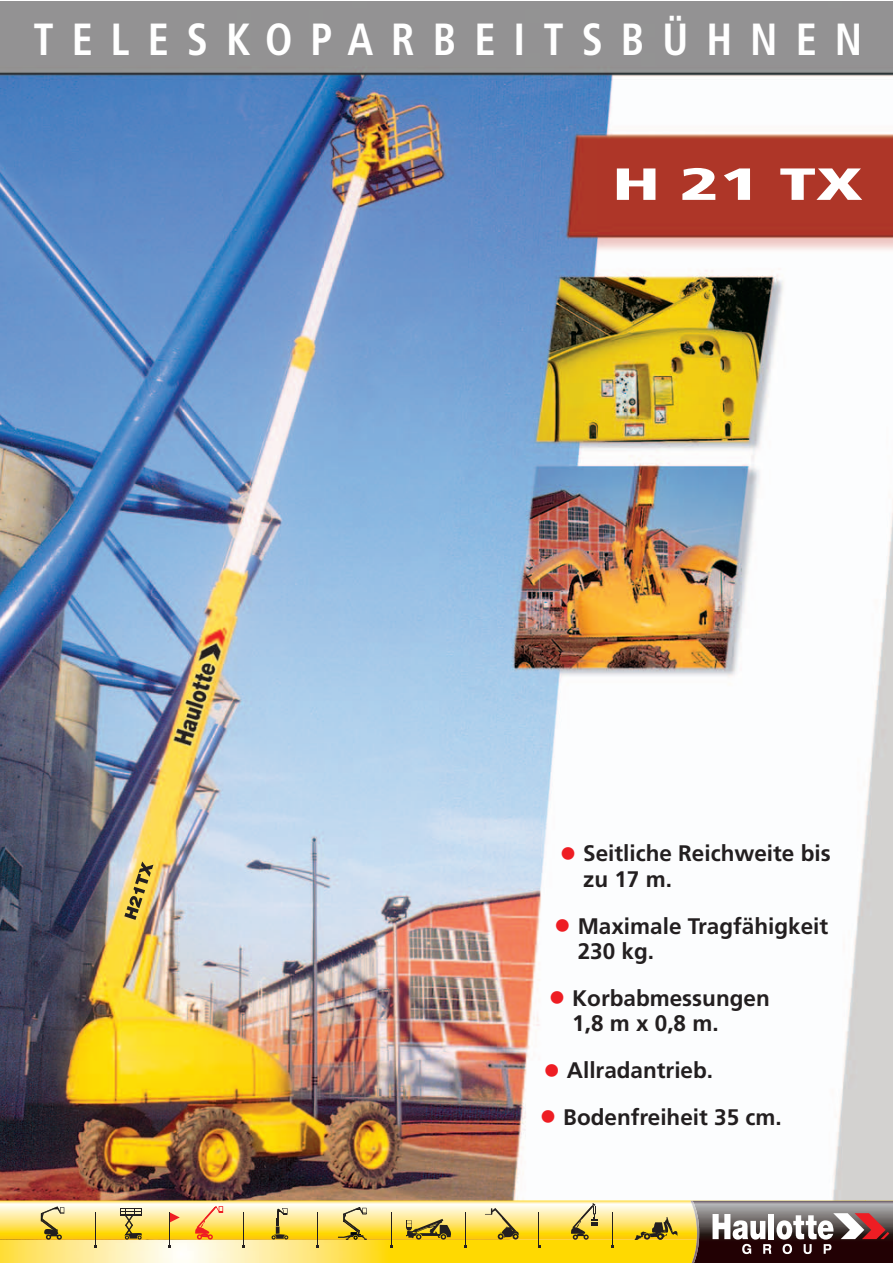
<style>
.page{position:relative;width:893px;height:1263px;background:#fff}
.page>*{position:absolute;margin:0;border:0;box-sizing:border-box;transform-origin:0 0}
.t1{font:700 condensed 45px "Frutiger";letter-spacing:.425em;color:#fff;scale:.94 1}
.t2{font:900 45px "Frutiger";color:#fff;scale:1.45 1}
.t3{font:700 22.5px/25.5px "Frutiger";color:#231f20}
.s1{font-weight:400;font-stretch:condensed;font-size:36px;color:#ee1d23}
</style>
<div class="page">
<img style="left:0;top:1px;width:893px;height:1199px">
<img style="left:124px;top:861px;width:29px;height:59px">
<img style="left:0;top:1239px;width:690px;height:24px">
<img style="left:0;top:1200px;width:893px;height:39px">
<hr style="left:96px;top:1212px;width:1px;height:34px;background:#231f20">
<hr style="left:169px;top:1212px;width:1px;height:34px;background:#231f20">
<hr style="left:243px;top:1212px;width:1px;height:34px;background:#231f20">
<hr style="left:317px;top:1212px;width:1px;height:34px;background:#231f20">
<hr style="left:391px;top:1212px;width:1px;height:34px;background:#231f20">
<hr style="left:539px;top:1212px;width:1px;height:34px;background:#231f20">
<hr style="left:613px;top:1212px;width:1px;height:34px;background:#231f20">
<svg style="left:634px;top:1217px;width:44px;height:23px"></svg>
<hr style="left:465px;top:1212px;width:1px;height:34px;background:#231f20">
<svg style="left:406px;top:1219px;width:45px;height:20px"></svg>
<svg style="left:338px;top:1207px;width:29px;height:33px"></svg>
<svg style="left:272px;top:1208px;width:16px;height:31px"></svg>
<svg style="left:195px;top:1206px;width:28px;height:33px"></svg>
<svg style="left:120px;top:1208px;width:22px;height:31px"></svg>
<svg style="left:485px;top:1208px;width:34px;height:31px"></svg>
<svg style="left:570px;top:1203px;width:28px;height:37px"></svg>
<svg style="left:41px;top:1206px;width:23px;height:34px"></svg>
<svg style="left:170px;top:1212px;width:10px;height:10px"></svg>
<img style="left:698px;top:1201px;width:195px;height:62px">
<img style="left:690px;top:1201px;width:8px;height:62px">
<svg style="left:712px;top:1213px;width:177px;height:41px"></svg>
<h1 class="t1" style="left:33px;top:21px;width:883px">TELESKOPARBEITSBÜHNEN</h1>
<h1 class="t2" style="left:613px;top:166px;width:174px">H 21 TX</h1>
<p class="t3" style="left:583px;top:842px;width:249px;text-indent:-24px"><span class="s1">•</span> Seitliche Reichweite bis zu 17 m.</p>
<p class="t3" style="left:578px;top:915px;width:252px;text-indent:-24px"><span class="s1">•</span> Maximale Tragfähigkeit<br>230 kg.</p>
<p class="t3" style="left:572px;top:987px;width:199px;text-indent:-24px"><span class="s1">•</span> Korbabmessungen<br>1,8 m x 0,8 m.</p>
<p class="t3" style="left:543px;top:1059px;width:172px"><span class="s1">•</span> Allradantrieb.</p>
<p class="t3" style="left:539px;top:1106px;width:244px"><span class="s1">•</span> Bodenfreiheit 35 cm.</p>
</div>
